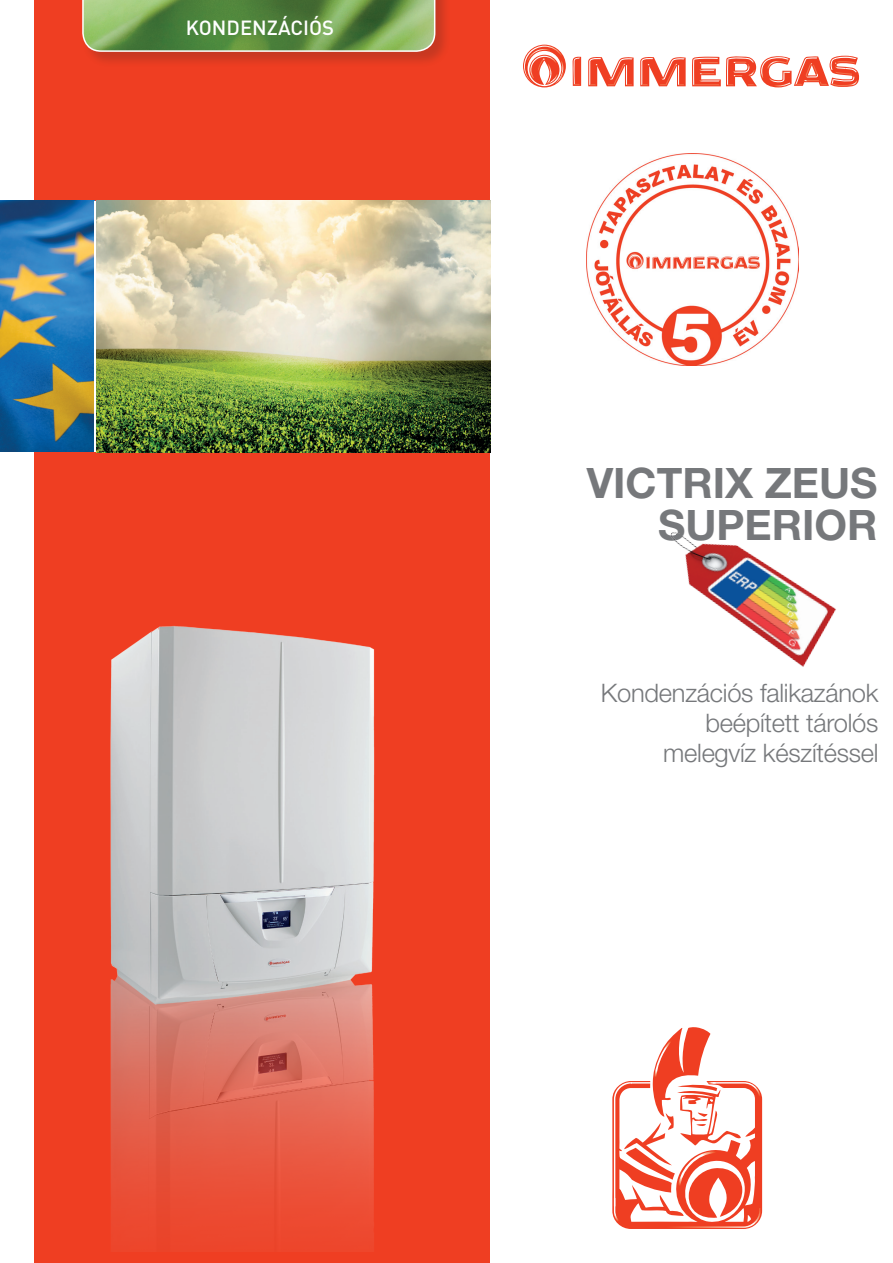
<style>
.page{position:relative;width:893px;height:1263px;background:#fff}
.page>*{position:absolute;margin:0;border:0;box-sizing:border-box;transform-origin:0 0}
.t1{font:700 42px/42px "Helvetica Neue LT Std";color:#76787b;text-align:right}
.t2{font:300 25.5px/30px "Helvetica Neue LT Std";letter-spacing:-.01em;color:#76787b;text-align:right}
.t3{font:500 20.25px "DIN";color:#fff}
</style>
<div class="page">
<img style="left:670px;top:532px;width:166px;height:135px">
<div style="left:34px;top:0;width:456px;height:1263px;background:#ef3e22"></div>
<img style="left:0;top:201px;width:94px;height:251px">
<hr style="left:94px;top:201px;width:3px;height:251px;background:#fff">
<div style="left:82px;top:0;width:369px;height:67px;background:#231f20;opacity:.2"></div>
<svg style="left:82px;top:0;width:353px;height:52px;background:#6d9852"></svg>
<svg style="left:572px;top:56px;width:9px;height:30px"></svg>
<svg style="left:588px;top:57px;width:46px;height:29px"></svg>
<svg style="left:640px;top:57px;width:46px;height:29px"></svg>
<svg style="left:692px;top:56px;width:167px;height:31px"></svg>
<svg style="left:523px;top:45px;width:43px;height:42px"></svg>
<svg style="left:612px;top:1027px;width:150px;height:202px"></svg>
<img style="left:587px;top:153px;width:212px;height:212px">
<svg style="left:677px;top:534px;width:5px;height:3px"></svg>
<img style="left:96px;top:201px;width:394px;height:251px">
<img style="left:110px;top:626px;width:265px;height:623px">
<p class="t3" style="left:186px;top:14px;width:150px">KONDENZÁCIÓS</p>
<h1 class="t1" style="left:587px;top:461px;width:292px">VICTRIX ZEUS<br>SUPERIOR</h1>
<p class="t2" style="left:601px;top:677px;width:279px">Kondenzációs falikazánok beépített tárolós<br>melegvíz készítéssel</p>
</div>
